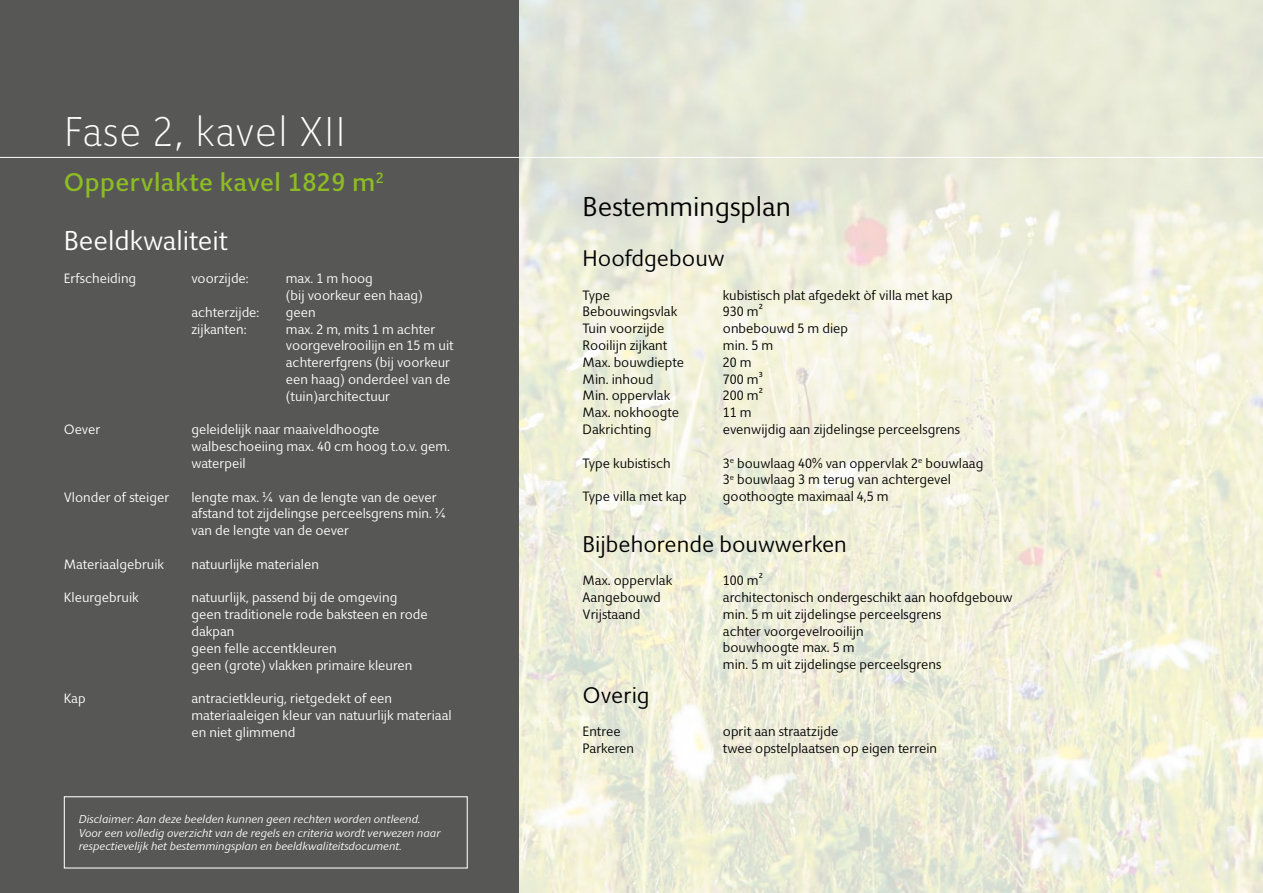
<style>
.page{position:relative;width:1263px;height:893px;background:#fff}
.page>*{position:absolute;margin:0;border:0;box-sizing:border-box;transform-origin:0 0}
.t1{font:300 41.4px "Giacomo";letter-spacing:.02em;color:#fff}
.t2{font:27px "Giacomo";color:#000}
.t3{font:27px "Giacomo";color:#fff}
.t4{font:500 25.5px "Giacomo";letter-spacing:.02em;color:#8dbd23}
.t5{font:22.5px "Giacomo";color:#000}
.t6{font:13.5px/16.8px "Giacomo";color:#fff}
.t7{font:13.5px/16.8px "Giacomo";color:#000}
.t8{font:italic 11.25px/13.5px "Giacomo";color:#fff}
</style>
<div class="page">
<img style="left:519px;top:0;width:744px;height:893px">
<div style="left:0;top:0;width:519px;height:893px;background:#575756"></div>
<hr style="left:0;top:157px;width:1263px;height:1px;background:#fff">
<div style="left:64px;top:796px;width:404px;height:72px;border:1px solid #fff"></div>
<h1 class="t1" style="left:64px;top:108px;width:283px">Fase 2, kavel XII</h1>
<h3 class="t4" style="left:64px;top:167px;width:322px">Oppervlakte kavel 1829 m<sup>2</sup></h3>
<h2 class="t3" style="left:64px;top:225px;width:166px">Beeldkwaliteit</h2>
<p class="t6" style="left:64px;top:270px;width:74px">Erfscheiding</p>
<p class="t6" style="left:191px;top:270px;width:59px">voorzijde:</p>
<p class="t6" style="left:286px;top:270px;width:139px">max. 1 m hoog<br>(bij voorkeur een haag)</p>
<p class="t6" style="left:191px;top:304px;width:70px">achterzijde:</p>
<p class="t6" style="left:286px;top:304px;width:31px">geen</p>
<p class="t6" style="left:191px;top:321px;width:57px">zijkanten:</p>
<p class="t6" style="left:286px;top:321px;width:169px">max. 2 m, mits 1 m achter voorgevelrooilijn en 15 m uit achtererfgrens (bij voorkeur een haag) onderdeel van de (tuin)architectuur</p>
<p class="t6" style="left:64px;top:422px;width:38px">Oever</p>
<p class="t6" style="left:191px;top:422px;width:260px">geleidelijk naar maaiveldhoogte walbeschoeiing max. 40 cm hoog t.o.v. gem. waterpeil</p>
<p class="t6" style="left:64px;top:489px;width:107px">Vlonder of steiger</p>
<p class="t6" style="left:191px;top:489px;width:248px">lengte max. ¼ van de lengte van de oever afstand tot zijdelingse perceelsgrens min. 1/4 van de lengte van de oever</p>
<p class="t6" style="left:64px;top:556px;width:102px">Materiaalgebruik</p>
<p class="t6" style="left:191px;top:556px;width:129px">natuurlijke materialen</p>
<p class="t6" style="left:64px;top:590px;width:77px">Kleurgebruik</p>
<p class="t6" style="left:191px;top:590px;width:238px">natuurlijk, passend bij de omgeving geen traditionele rode baksteen en rode dakpan<br>geen felle accentkleuren<br>geen (grote) vlakken primaire kleuren</p>
<p class="t6" style="left:64px;top:690px;width:23px">Kap</p>
<p class="t6" style="left:191px;top:690px;width:262px">antracietkleurig, rietgedekt of een materiaaleigen kleur van natuurlijk materiaal en niet glimmend</p>
<p class="t8" style="left:78px;top:813px;width:364px">Disclaimer: Aan deze beelden kunnen geen rechten worden ontleend.<br>Voor een volledig overzicht van de regels en criteria wordt verwezen naar respectievelijk het bestemmingsplan en beeldkwaliteitsdocument.</p>
<h2 class="t2" style="left:583px;top:190px;width:210px">Bestemmingsplan</h2>
<h3 class="t5" style="left:583px;top:245px;width:144px">Hoofdgebouw</h3>
<p class="t7" style="left:583px;top:287px;width:29px">Type</p>
<p class="t7" style="left:723px;top:287px;width:231px">kubistisch plat afgedekt òf villa met kap</p>
<p class="t7" style="left:583px;top:304px;width:96px">Bebouwingsvlak</p>
<p class="t7" style="left:723px;top:304px;width:42px">930 m²</p>
<p class="t7" style="left:583px;top:320px;width:83px">Tuin voorzijde</p>
<p class="t7" style="left:723px;top:320px;width:127px">onbebouwd 5 m diep</p>
<p class="t7" style="left:583px;top:337px;width:86px">Rooilijn zijkant</p>
<p class="t7" style="left:723px;top:337px;width:52px">min. 5 m</p>
<p class="t7" style="left:583px;top:354px;width:103px">Max. bouwdiepte</p>
<p class="t7" style="left:723px;top:354px;width:30px">20 m</p>
<p class="t7" style="left:583px;top:371px;width:72px">Min. inhoud</p>
<p class="t7" style="left:723px;top:371px;width:41px">700 m³</p>
<p class="t7" style="left:583px;top:388px;width:89px">Min. oppervlak</p>
<p class="t7" style="left:723px;top:388px;width:42px">200 m²</p>
<p class="t7" style="left:583px;top:404px;width:98px">Max. nokhoogte</p>
<p class="t7" style="left:723px;top:404px;width:30px">11 m</p>
<p class="t7" style="left:583px;top:421px;width:70px">Dakrichting</p>
<p class="t7" style="left:723px;top:421px;width:239px">evenwijdig aan zijdelingse perceelsgrens</p>
<p class="t7" style="left:583px;top:455px;width:90px">Type kubistisch</p>
<p class="t7" style="left:723px;top:455px;width:262px">3<sup>e</sup> bouwlaag 40% van oppervlak 2<sup>e</sup> bouwlaag<br>3<sup>e</sup> bouwlaag 3 m terug van achtergevel</p>
<p class="t7" style="left:583px;top:488px;width:106px">Type villa met kap</p>
<p class="t7" style="left:723px;top:488px;width:167px">goothoogte maximaal 4,5 m</p>
<h3 class="t5" style="left:583px;top:531px;width:266px">Bijbehorende bouwwerken</h3>
<p class="t7" style="left:583px;top:572px;width:91px">Max. oppervlak</p>
<p class="t7" style="left:723px;top:572px;width:42px">100 m²</p>
<p class="t7" style="left:583px;top:589px;width:80px">Aangebouwd</p>
<p class="t7" style="left:723px;top:589px;width:291px">architectonisch ondergeschikt aan hoofdgebouw</p>
<p class="t7" style="left:583px;top:606px;width:59px">Vrijstaand</p>
<p class="t7" style="left:723px;top:606px;width:220px">min. 5 m uit zijdelingse perceelsgrens achter voorgevelrooilijn bouwhoogte max. 5 m<br>min. 5 m uit zijdelingse perceelsgrens</p>
<h3 class="t5" style="left:583px;top:682px;width:69px">Overig</h3>
<p class="t7" style="left:583px;top:724px;width:40px">Entree</p>
<p class="t7" style="left:723px;top:724px;width:117px">oprit aan straatzijde</p>
<p class="t7" style="left:583px;top:740px;width:53px">Parkeren</p>
<p class="t7" style="left:723px;top:740px;width:216px">twee opstelplaatsen op eigen terrein</p>
</div>
